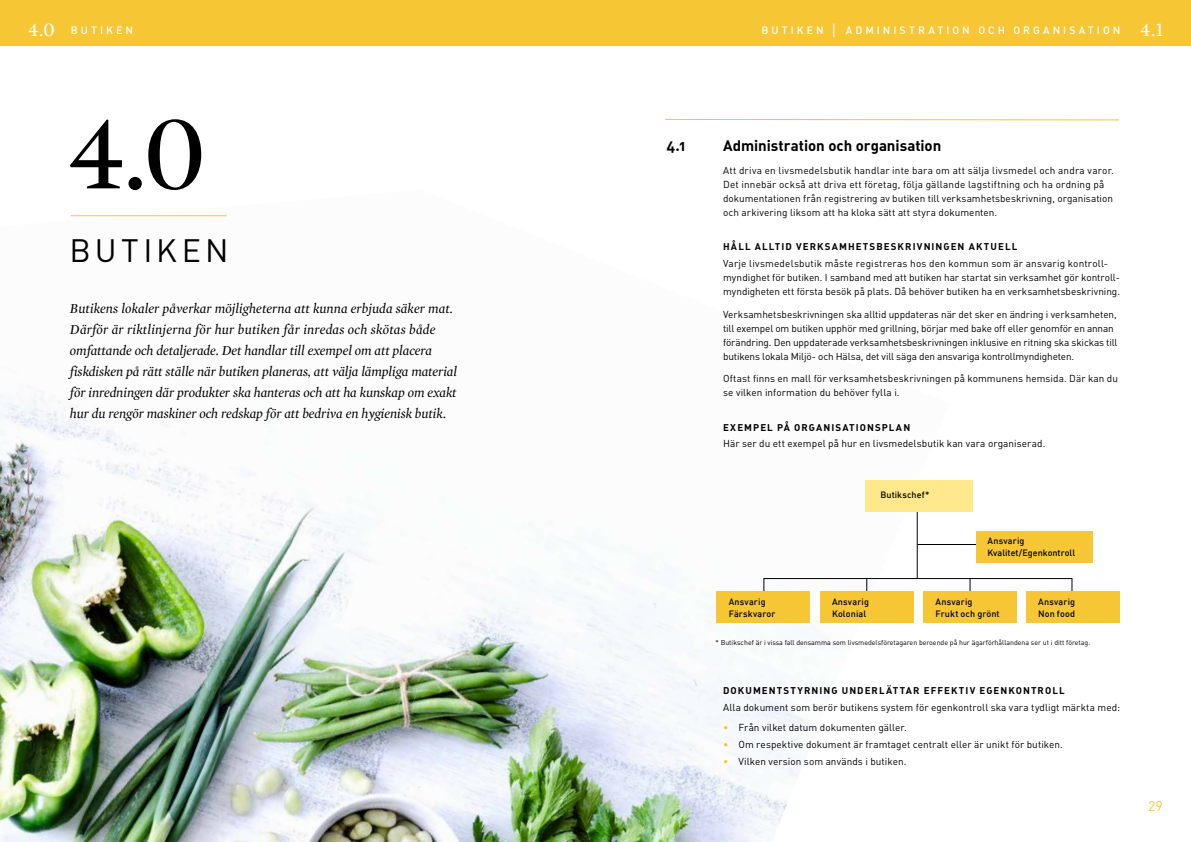
<style>
.page{position:relative;width:1191px;height:842px;background:#fff}
.page>*{position:absolute;margin:0;border:0;box-sizing:border-box;transform-origin:0 0}
.t1{font:110px "Mercury Display Roman SC";color:#000}
.t2{font:32px "DIN";letter-spacing:.135em;color:#000}
.t3{font:15px "DIN Bold Alternate";letter-spacing:-.005em;color:#000}
.t4{font:italic 14px/21px "Mercury Display";color:#000}
.t5{font:14px "DIN";color:#f6c635}
.t6{font:500 10.5px "DIN";letter-spacing:.285em;color:#fff}
.t7{font:10px/14px "DIN";letter-spacing:.005em;color:#000}
.t8{font:9.7px "DIN Bold Alternate";letter-spacing:.11em;color:#000}
.t9{font:500 9px/11.6px "DIN";letter-spacing:.015em;color:#000}
.t10{font:7px "DIN";color:#000}
.s1{font-family:"Mercury Display";font-weight:400;font-size:20px}
.s2{font-size:15.8px}
.s3{color:#f6c635}
</style>
<div class="page">
<div style="left:0;top:0;width:595px;height:45px;background:#f6c635"></div>
<div style="left:595px;top:0;width:596px;height:45px;background:#f6c635"></div>
<img style="left:0;top:215px;width:949px;height:627px">
<svg style="left:665px;top:119px;width:454px;height:2px"></svg>
<hr style="left:917px;top:504px;width:1px;height:75px;background:#000">
<hr style="left:917px;top:544px;width:75px;height:1px;background:#000">
<svg style="left:763px;top:578px;width:309px;height:18px"></svg>
<div style="left:865px;top:480px;width:107px;height:31px;background:#ffe98c"></div>
<div style="left:976px;top:532px;width:116px;height:31px;background:#f6c635"></div>
<div style="left:716px;top:591px;width:94px;height:32px;background:#f6c635"></div>
<div style="left:820px;top:591px;width:93px;height:32px;background:#f6c635"></div>
<div style="left:923px;top:591px;width:94px;height:32px;background:#f6c635"></div>
<div style="left:1026px;top:591px;width:93px;height:32px;background:#f6c635"></div>
<hr style="left:71px;top:215px;width:156px;height:1px;background:#f6c635">
<p class="t6" style="left:28px;top:23px;width:107px"><span class="s1">4.0</span> BUTIKEN</p>
<h1 class="t1" style="left:66px;top:90px;width:141px">4.0</h1>
<h2 class="t2" style="left:69px;top:230px;width:160px">BUTIKEN</h2>
<p class="t4" style="left:70px;top:298px;width:388px">Butikens lokaler påverkar möjligheterna att kunna erbjuda säker mat.<br>Därför är riktlinjerna för hur butiken får inredas och skötas både omfattande och detaljerade. Det handlar till exempel om att placera fiskdisken på rätt ställe när butiken planeras, att välja lämpliga material för inredningen där produkter ska hanteras och att ha kunskap om exakt hur du rengör maskiner och redskap för att bedriva en hygienisk butik.</p>
<p class="t6" style="left:761px;top:23px;width:403px">BUTIKEN <span class="s2">|</span> ADMINISTRATION OCH ORGANISATION <span class="s1">4.1</span></p>
<h3 class="t3" style="left:666px;top:136px;width:21px">4.1</h3>
<h3 class="t3" style="left:723px;top:136px;width:220px">Administration och organisation</h3>
<p class="t7" style="left:723px;top:163px;width:392px">Att driva en livsmedelsbutik handlar inte bara om att sälja livsmedel och andra varor.<br>Det innebär också att driva ett företag, följa gällande lagstiftning och ha ordning på dokumentationen från registrering av butiken till verksamhetsbeskrivning, organisation och arkivering liksom att ha kloka sätt att styra dokumenten.</p>
<p class="t8" style="left:723px;top:240px;width:296px">HÅLL ALLTID VERKSAMHETSBESKRIVNINGEN AKTUELL</p>
<p class="t7" style="left:723px;top:256px;width:398px">Varje livsmedelsbutik måste registreras hos den kommun som är ansvarig kontroll&shy;myndighet för butiken. I samband med att butiken har startat sin verksamhet gör kontroll&shy;myndigheten ett första besök på plats. Då behöver butiken ha en verksamhetsbeskrivning.</p>
<p class="t7" style="left:723px;top:307px;width:396px">Verksamhetsbeskrivningen ska alltid uppdateras när det sker en ändring i verksamheten, till exempel om butiken upphör med grillning, börjar med bake off eller genomför en annan förändring. Den uppdaterade verksamhetsbeskrivningen inklusive en ritning ska skickas till butikens lokala Miljö- och Hälsa, det vill säga den ansvariga kontrollmyndigheten.</p>
<p class="t7" style="left:723px;top:371px;width:396px">Oftast finns en mall för verksamhetsbeskrivningen på kommunens hemsida. Där kan du se vilken information du behöver fylla i.</p>
<p class="t8" style="left:723px;top:421px;width:189px">EXEMPEL PÅ ORGANISATIONSPLAN</p>
<p class="t7" style="left:723px;top:437px;width:324px">Här ser du ett exempel på hur en livsmedelsbutik kan vara organiserad.</p>
<p class="t9" style="left:880px;top:489px;width:50px">Butikschef*</p>
<p class="t9" style="left:987px;top:535px;width:89px">Ansvarig<br>Kvalitet/Egenkontroll</p>
<p class="t9" style="left:728px;top:596px;width:48px">Ansvarig<br>Färskvaror</p>
<p class="t9" style="left:832px;top:596px;width:38px">Ansvarig<br>Kolonial</p>
<p class="t9" style="left:935px;top:596px;width:66px">Ansvarig<br>Frukt och grönt</p>
<p class="t9" style="left:1038px;top:596px;width:38px">Ansvarig<br>Non food</p>
<p class="t10" style="left:715px;top:638px;width:376px">* Butikschef är i vissa fall densamma som livsmedelsföretagaren beroende på hur ägarförhållandena ser ut i ditt företag.</p>
<p class="t8" style="left:723px;top:684px;width:343px">DOKUMENTSTYRNING UNDERLÄTTAR EFFEKTIV EGENKONTROLL</p>
<p class="t7" style="left:723px;top:700px;width:398px">Alla dokument som berör butikens system för egenkontroll ska vara tydligt märkta med:</p>
<p class="t7" style="left:723px;top:720px;width:185px"><span class="s3">•</span> Från vilket datum dokumenten gäller.</p>
<p class="t7" style="left:723px;top:737px;width:341px"><span class="s3">•</span> Om respektive dokument är framtaget centralt eller är unikt för butiken.</p>
<p class="t7" style="left:723px;top:754px;width:185px"><span class="s3">•</span> Vilken version som används i butiken.</p>
<h3 class="t5" style="left:1148px;top:798px;width:16px">29</h3>
</div>
